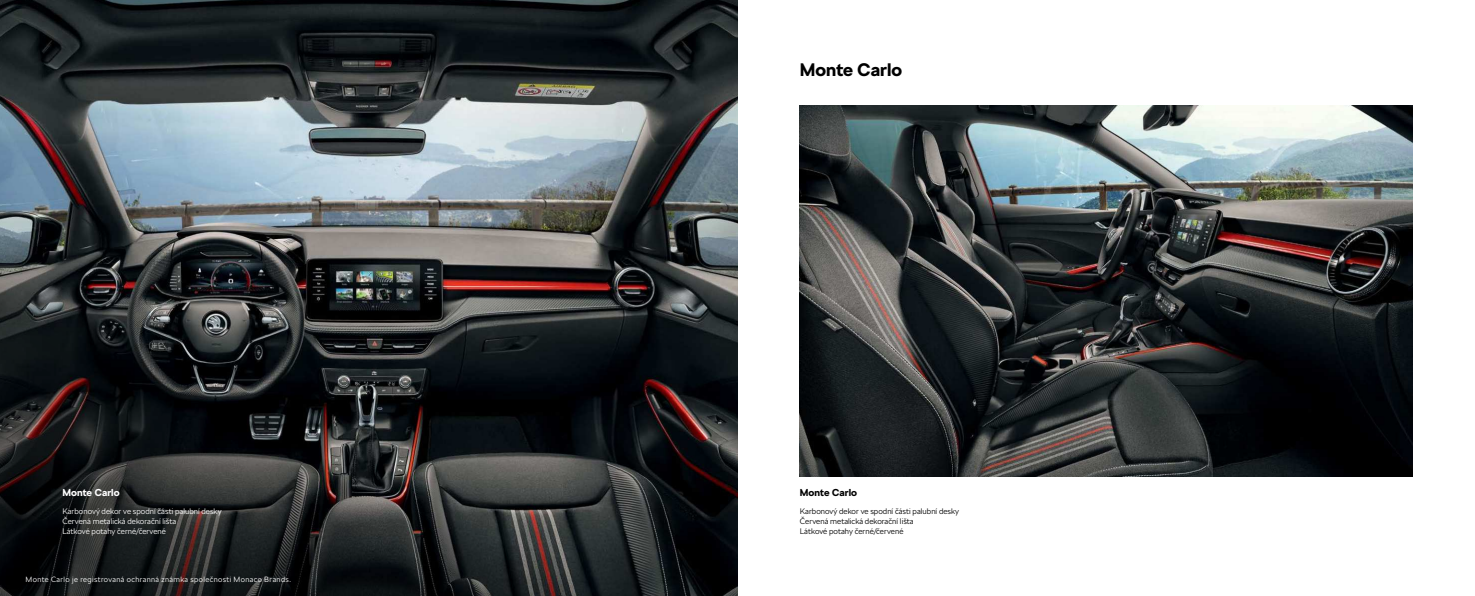
<style>
.page{position:relative;width:1475px;height:596px;background:#fff}
.page>*{position:absolute;margin:0;border:0;box-sizing:border-box;transform-origin:0 0}
.t1{font:700 18px "SKODA Next";color:#000}
.t2{font:700 10px "SKODA Next";letter-spacing:.005em;color:#000}
.t3{font:700 10px "SKODA Next";letter-spacing:.005em;color:#fff}
.t4{font:300 8px/10px "SKODA Next";letter-spacing:.005em;color:#000}
.t5{font:300 8px/10px "SKODA Next";letter-spacing:.005em;color:#fff}
.t6{font:300 7.6px "SKODA Next";letter-spacing:.05em;color:#fff}
</style>
<div class="page">
<img style="left:799px;top:105px;width:613px;height:371px">
<svg style="left:0;top:0;width:737px;height:595px;background:#393e40"></svg>
<p class="t3" style="left:62px;top:486px;width:59px">Monte Carlo</p>
<p class="t5" style="left:62px;top:505px;width:161px">Karbonový dekor ve spodní části palubní desky<br>Červená metalická dekorační lišta<br>Látkové potahy černé/červené</p>
<p class="t6" style="left:26px;top:574px;width:267px">Monte Carlo je registrovaná ochranná známka společnosti Monaco Brands.</p>
<h1 class="t1" style="left:799px;top:60px;width:104px">Monte Carlo</h1>
<p class="t2" style="left:799px;top:486px;width:59px">Monte Carlo</p>
<p class="t4" style="left:799px;top:505px;width:161px">Karbonový dekor ve spodní části palubní desky<br>Červená metalická dekorační lišta<br>Látkové potahy černé/červené</p>
</div>
